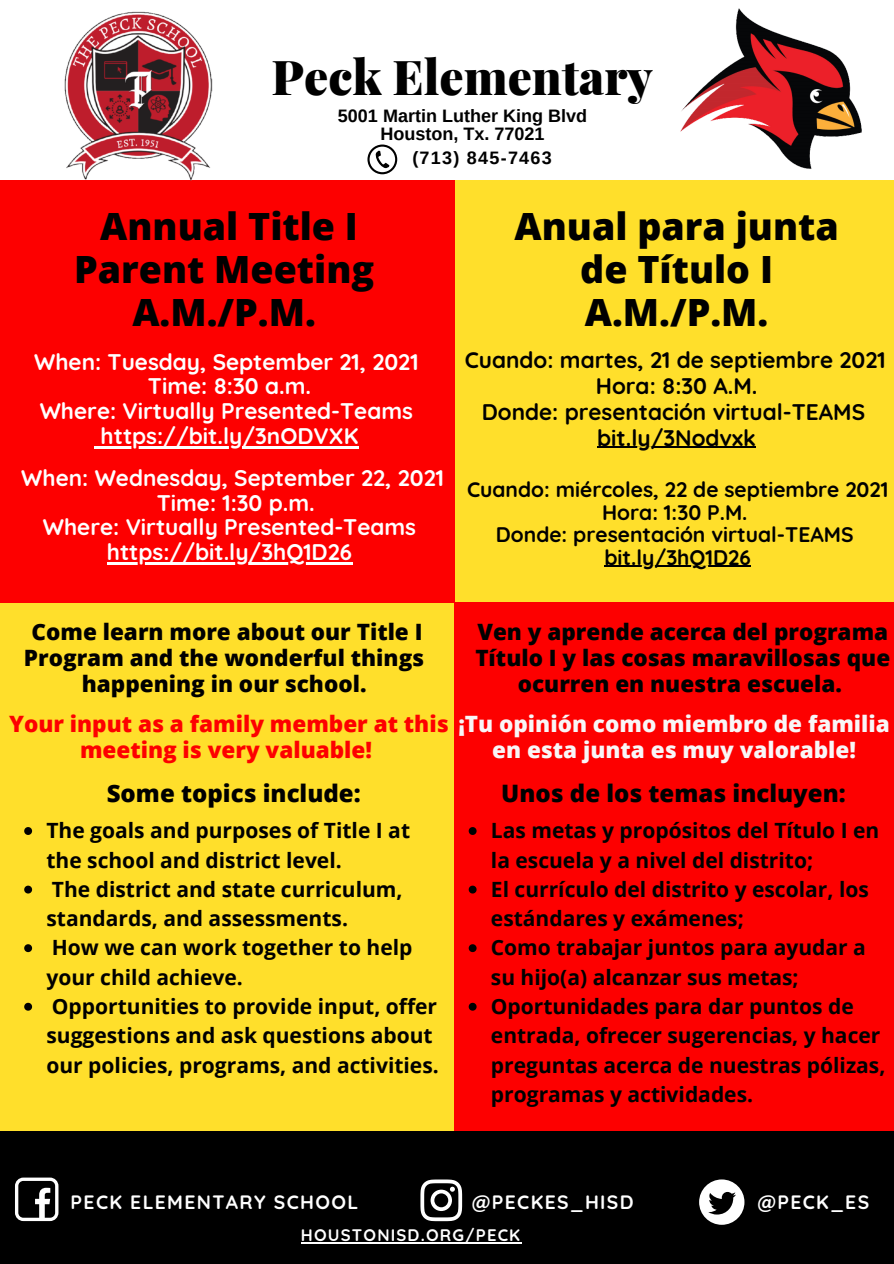
<style>
.page{position:relative;width:894px;height:1264px;background:#fff}
.page>*{position:absolute;margin:0;border:0;box-sizing:border-box;transform-origin:0 0}
.t1{font:900 48px "Playfair Display";color:#000}
.t2{font:800 37.5px/42.8px "Open Sans";color:#000;text-align:center}
.t3{font:800 24px "Open Sans";color:#000}
.t4{font:700 22.5px "Quicksand";color:#fff}
.t5{font:800 22.5px/26px "Open Sans";color:#000;text-align:center}
.t6{font:700 22.5px "Quicksand";color:#000}
.t7{font:800 22.5px/26px "Open Sans";color:#fd0000}
.t8{font:800 22.5px "Open Sans";color:#f9f6f7}
.t9{font:700 21px/29.2px "Open Sans";color:#000}
.t10{font:700 21px "Quicksand";color:#000}
.t11{font:700 19.35px "Quicksand";letter-spacing:.07em;color:#fff}
.t12{font:700 18px "Arimo";color:#000}
.t13{font:700 18px "Arimo";letter-spacing:.07em;color:#000}
.t14{font:700 16.65px "Quicksand";letter-spacing:.07em;color:#fff}
.s1{color:#f9f6f7}
</style>
<div class="page">
<div style="left:0;top:0;width:893px;height:1263px;background:#ffdf2b"></div>
<div style="left:0;top:180px;width:454px;height:422px;background:#fd0000"></div>
<div style="left:0;top:0;width:893px;height:180px;background:#fff"></div>
<div style="left:454px;top:602px;width:439px;height:557px;background:#fd0000"></div>
<div style="left:0;top:1131px;width:893px;height:132px;background:#000"></div>
<img style="left:64px;top:11px;width:149px;height:170px">
<img style="left:680px;top:8px;width:182px;height:161px">
<svg style="left:24px;top:827px;width:8px;height:8px"></svg>
<svg style="left:24px;top:885px;width:8px;height:8px"></svg>
<svg style="left:24px;top:944px;width:8px;height:8px"></svg>
<svg style="left:24px;top:1002px;width:8px;height:8px"></svg>
<svg style="left:94px;top:446px;width:7px;height:2px"></svg>
<hr style="left:101px;top:446px;width:257px;height:2px;background:#fff">
<svg style="left:699px;top:1179px;width:45px;height:45px"></svg>
<svg style="left:15px;top:1177px;width:43px;height:43px"></svg>
<svg style="left:420px;top:1179px;width:42px;height:42px"></svg>
<hr style="left:301px;top:1241px;width:220px;height:2px;background:#fff">
<hr style="left:107px;top:562px;width:245px;height:2px;background:#fff">
<hr style="left:597px;top:447px;width:158px;height:1px;background:#000">
<hr style="left:604px;top:565px;width:146px;height:2px;background:#000">
<svg style="left:468px;top:827px;width:8px;height:8px"></svg>
<svg style="left:468px;top:885px;width:8px;height:8px"></svg>
<svg style="left:468px;top:944px;width:8px;height:8px"></svg>
<svg style="left:468px;top:1002px;width:8px;height:8px"></svg>
<svg style="left:367px;top:144px;width:30px;height:30px"></svg>
<p class="t1" style="left:271px;top:43px;width:382px">Peck Elementary</p>
<p class="t12" style="left:338px;top:105px;width:251px">5001 Martin Luther King Blvd</p>
<p class="t12" style="left:380px;top:123px;width:166px">Houston, Tx. 77021</p>
<p class="t13" style="left:412px;top:148px;width:141px">(713) 845-7463</p>
<p class="t2" style="left:74px;top:204px;width:302px">Annual Title I<br>Parent Meeting</p>
<p class="t2" style="left:132px;top:290px;width:185px">A.M./P.M.</p>
<p class="t4" style="left:34px;top:347px;width:386px">When: Tuesday, September 21, 2021</p>
<p class="t4" style="left:148px;top:372px;width:164px">Time: 8:30 a.m.</p>
<p class="t4" style="left:40px;top:396px;width:375px">Where: Virtually Presented-Teams</p>
<p class="t4" style="left:101px;top:421px;width:259px">https://bit.ly/3nODVXK</p>
<p class="t4" style="left:21px;top:463px;width:424px">When: Wednesday, September 22, 2021</p>
<p class="t4" style="left:157px;top:488px;width:159px">Time: 1:30 p.m.</p>
<p class="t4" style="left:43px;top:513px;width:375px">Where: Virtually Presented-Teams</p>
<p class="t4" style="left:107px;top:537px;width:247px">https://bit.ly/3hQ1D26</p>
<p class="t5" style="left:24px;top:618px;width:402px">Come learn more about our Title I<br>Program and the wonderful things</p>
<p class="t5" style="left:82px;top:670px;width:286px">happening in our school.</p>
<p class="t2" style="left:514px;top:204px;width:326px">Anual para junta de Título I<br>A.M./P.M.</p>
<p class="t6" style="left:464px;top:345px;width:422px">Cuando: martes, 21 de septiembre 2021</p>
<p class="t6" style="left:595px;top:371px;width:163px">Hora: 8:30 A.M.</p>
<p class="t6" style="left:481px;top:397px;width:384px">Donde: presentación virtual-TEAMS</p>
<p class="t6" style="left:597px;top:423px;width:160px">bit.ly/3Nodvxk</p>
<p class="t10" style="left:467px;top:476px;width:423px">Cuando: miércoles, 22 de septiembre 2021</p>
<p class="t10" style="left:602px;top:498px;width:147px">Hora: 1:30 P.M.</p>
<p class="t10" style="left:495px;top:521px;width:359px">Donde: presentación virtual-TEAMS</p>
<p class="t10" style="left:604px;top:543px;width:148px">bit.ly/3hQ1D26</p>
<p class="t5" style="left:475px;top:618px;width:416px">Ven y aprende acerca del programa<br>Título I y las cosas maravillosas que ocurren en nuestra escuela.</p>
<p class="t7" style="left:80px;top:710px;width:811px;text-indent:-71px">Your input as a family member at this <span class="s1">¡Tu opinión como miembro de familia </span>meeting is very valuable!</p>
<p class="t8" style="left:492px;top:734px;width:365px">en esta junta es muy valorable!</p>
<p class="t3" style="left:501px;top:776px;width:346px">Unos de los temas incluyen:</p>
<p class="t9" style="left:491px;top:815px;width:390px">Las metas y propósitos del Título I en la escuela y a nivel del distrito;</p>
<p class="t9" style="left:491px;top:874px;width:379px">El currículo del distrito y escolar, los estándares y exámenes;</p>
<p class="t9" style="left:491px;top:932px;width:376px">Como trabajar juntos para ayudar a su hijo(a) alcanzar sus metas;</p>
<p class="t9" style="left:491px;top:991px;width:396px">Oportunidades para dar puntos de entrada, ofrecer sugerencias, y hacer preguntas acerca de nuestras pólizas, programas y actividades.</p>
<p class="t3" style="left:107px;top:776px;width:255px">Some topics include:</p>
<p class="t9" style="left:46px;top:815px;width:365px">The goals and purposes of Title I at the school and district level.</p>
<p class="t9" style="left:46px;top:874px;width:357px">The district and state curriculum, standards, and assessments.</p>
<p class="t9" style="left:46px;top:932px;width:367px">How we can work together to help your child achieve.</p>
<p class="t9" style="left:46px;top:991px;width:394px">Opportunities to provide input, offer suggestions and ask questions about our policies, programs, and activities.</p>
<p class="t11" style="left:71px;top:1189px;width:289px">PECK ELEMENTARY SCHOOL</p>
<p class="t11" style="left:472px;top:1189px;width:163px">@PECKES_HISD</p>
<p class="t11" style="left:757px;top:1189px;width:113px">@PECK_ES</p>
<p class="t14" style="left:301px;top:1224px;width:221px">HOUSTONISD.ORG/PECK</p>
</div>
